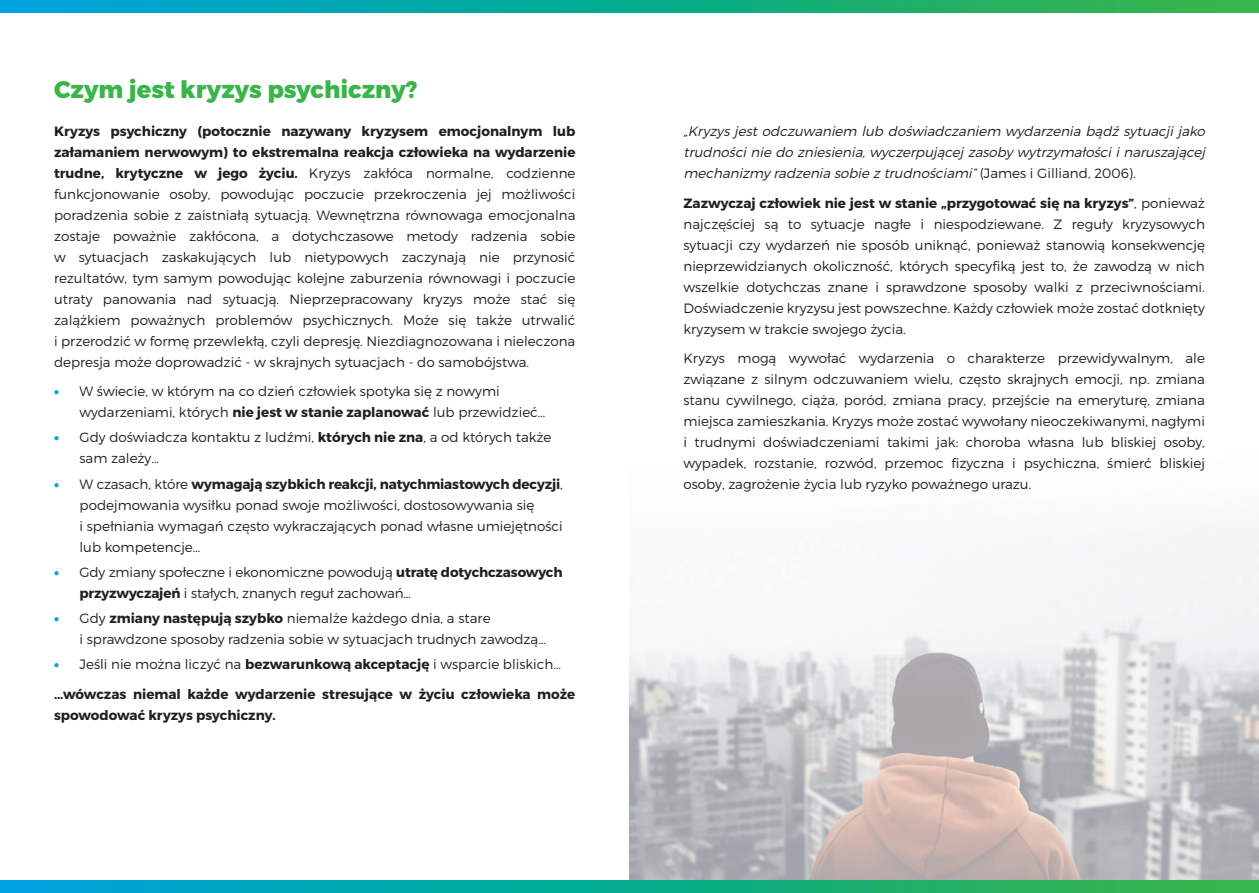
<style>
.page{position:relative;width:1259px;height:893px;background:#fff}
.page>*{position:absolute;margin:0;border:0;box-sizing:border-box;transform-origin:0 0}
.t1{font:800 24px "Montserrat";color:#3ab54a}
.t2{font:300 13.5px/21px "Montserrat";color:#231f20}
.t3{font:italic 300 13.5px/21px "Montserrat";color:#231f20}
.t4{font:700 13.5px/21px "Montserrat";color:#231f20}
.s1{font-weight:700}
.s2{font-weight:900;color:#00a2e4}
.s3{font-style:normal}
</style>
<div class="page">
<img style="left:629px;top:529px;width:630px;height:351px">
<svg style="left:0;top:880px;width:1259px;height:13px;background:#10ab8e"></svg>
<svg style="left:0;top:0;width:1259px;height:13px;background:#10ab8e"></svg>
<p class="t1" style="left:54px;top:74px;width:365px">Czym jest kryzys psychiczny?</p>
<p class="t2" style="left:54px;top:120px;width:523px;text-align:justify"><span class="s1">Kryzys psychiczny (potocznie nazywany kryzysem emocjonalnym lub załamaniem nerwowym) to ekstremalna reakcja człowieka na wydarzenie trudne, krytyczne w jego życiu.</span> Kryzys zakłóca normalne, codzienne funkcjonowanie osoby, powodując poczucie przekroczenia jej możliwości poradzenia sobie z zaistniałą sytuacją. Wewnętrzna równowaga emocjonalna zostaje poważnie zakłócona, a dotychczasowe metody radzenia sobie w sytuacjach zaskakujących lub nietypowych zaczynają nie przynosić rezultatów, tym samym powodując kolejne zaburzenia równowagi i poczucie utraty panowania nad sytuacją. Nieprzepracowany kryzys może stać się zalążkiem poważnych problemów psychicznych. Może się także utrwalić i przerodzić w formę przewlekłą, czyli depresję. Niezdiagnozowana i nieleczona depresja może doprowadzić - w skrajnych sytuacjach - do samobójstwa.</p>
<p class="t2" style="left:80px;top:381px;width:467px;text-indent:-26px"><span class="s2">•</span> W świecie, w którym na co dzień człowiek spotyka się z nowymi wydarzeniami, których <span class="s1">nie jest w stanie zaplanować</span> lub przewidzieć…</p>
<p class="t2" style="left:80px;top:427px;width:473px;text-indent:-26px"><span class="s2">•</span> Gdy doświadcza kontaktu z ludźmi, <span class="s1">których nie zna</span>, a od których także sam zależy…</p>
<p class="t2" style="left:80px;top:473px;width:485px;text-indent:-26px"><span class="s2">•</span> W czasach, które <span class="s1">wymagają szybkich reakcji, natychmiastowych decyzji</span>, podejmowania wysiłku ponad swoje możliwości, dostosowywania się<br>i spełniania wymagań często wykraczających ponad własne umiejętności lub kompetencje…</p>
<p class="t2" style="left:80px;top:561px;width:484px;text-indent:-26px"><span class="s2">•</span> Gdy zmiany społeczne i ekonomiczne powodują <span class="s1">utratę dotychczasowych przyzwyczajeń</span> i stałych, znanych reguł zachowań…</p>
<p class="t2" style="left:80px;top:608px;width:468px;text-indent:-26px"><span class="s2">•</span> Gdy <span class="s1">zmiany następują szybko</span> niemalże każdego dnia, a stare<br>i sprawdzone sposoby radzenia sobie w sytuacjach trudnych zawodzą…</p>
<p class="t2" style="left:54px;top:654px;width:508px"><span class="s2">•</span> Jeśli nie można liczyć na <span class="s1">bezwarunkową akceptację</span> i wsparcie bliskich…</p>
<p class="t4" style="left:54px;top:684px;width:523px">…wówczas niemal każde wydarzenie stresujące w życiu człowieka może spowodować kryzys psychiczny.</p>
<p class="t3" style="left:683px;top:121px;width:526px">„Kryzys jest odczuwaniem lub doświadczaniem wydarzenia bądź sytuacj i jako trudności nie do zniesienia, wyczerpującej zasoby wytrzymałości i naruszającej mechanizmy radzenia sobie z trudnościami”<span class="s3">(J a m es i G i l l i a n d , 2 0 0 6 ) .</span></p>
<p class="t2" style="left:683px;top:192px;width:523px;text-align:justify"><span class="s1">Zazwyczaj człowiek nie jest w stanie „przygotować się na kryzys”</span>, ponieważ najczęściej są to sytuacje nagłe i niespodziewane. Z reguły kryzysowych sytuacji czy wydarzeń nie sposób uniknąć, ponieważ stanowią konsekwencję nieprzewidzianych okoliczność, których specyfiką jest to, że zawodzą w nich wszelkie dotychczas znane i sprawdzone sposoby walki z przeciwnościami.<br>Doświadczenie kryzysu jest powszechne. Każdy człowiek może zostać dotknięty kryzysem w trakcie swojego życia.</p>
<p class="t2" style="left:683px;top:348px;width:523px;text-align:justify">Kryzys mogą wywołać wydarzenia o charakterze przewidywalnym, ale związane z silnym odczuwaniem wielu, często skrajnych emocji, np. zmiana stanu cywilnego, ciąża, poród, zmiana pracy, przejście na emeryturę, zmiana miejsca zamieszkania. Kryzys może zostać wywołany nieoczekiwanymi, nagłymi i trudnymi doświadczeniami takimi jak: choroba własna lub bliskiej osoby, wypadek, rozstanie, rozwód, przemoc fizyczna i psychiczna, śmierć bliskiej osoby, zagrożenie życia lub ryzyko poważnego urazu.</p>
</div>
